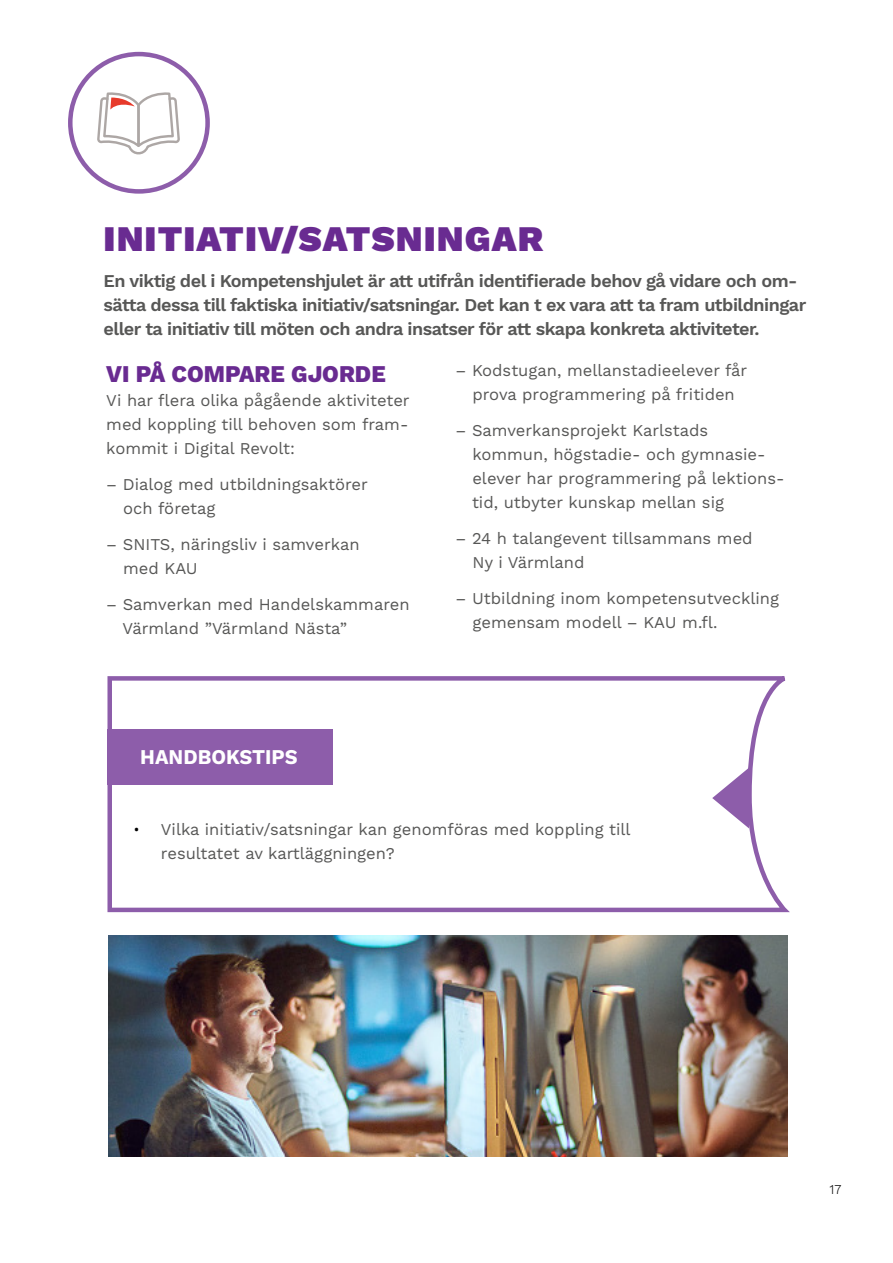
<style>
.page{position:relative;width:893px;height:1263px;background:#fff}
.page>*{position:absolute;margin:0;border:0;box-sizing:border-box;transform-origin:0 0}
.t1{font:900 36px "Work Sans";letter-spacing:.03em;color:#692b91}
.t2{font:800 24px "Work Sans";color:#692b91;scale:.95 1}
.t3{font:700 21px "Work Sans";color:#fff;scale:.95 1}
.t4{font:600 18px/24px "Work Sans";letter-spacing:-.03em;color:#575756}
.t5{font:16.5px/24px "Work Sans";color:#575756}
.t6{font:300 13.5px "Work Sans";color:#000;scale:.95 1}
.s1{font-family:"Open Sans";font-size:15px;color:#000}
</style>
<div class="page">
<div style="left:68px;top:52px;width:142px;height:142px;border:4px solid #8d5daa;border-radius:50%"></div>
<svg style="left:97px;top:92px;width:83px;height:63px"></svg>
<svg style="left:107px;top:676px;width:682px;height:237px"></svg>
<svg style="left:712px;top:767px;width:37px;height:61px"></svg>
<div style="left:107px;top:729px;width:226px;height:55px;background:#8d5daa"></div>
<img style="left:108px;top:935px;width:680px;height:222px">
<h1 class="t1" style="left:104px;top:218px;width:441px">INITIATIV/SATSNINGAR</h1>
<p class="t4" style="left:104px;top:269px;width:704px">En viktig del i Kompetenshjulet är att utifrån identifierade behov gå vidare och om&shy;sätta dessa till faktiska initiativ/satsningar. Det kan t ex vara att ta fram utbildningar eller ta initiativ till möten och andra insatser för att skapa konkreta aktiviteter.</p>
<h2 class="t2" style="left:106px;top:360px;width:296px">VI PÅ COMPARE GJORDE</h2>
<p class="t5" style="left:106px;top:389px;width:305px;text-align:justify">Vi har flera olika pågående aktiviteter med koppling till behoven som fram&shy;kommit i Digital Revolt:</p>
<p class="t5" style="left:123px;top:473px;width:246px;text-indent:-17px">– Dialog med utbildningsaktörer och företag</p>
<p class="t5" style="left:123px;top:533px;width:238px;text-indent:-17px">– SNITS, näringsliv i samverkan med KAU</p>
<p class="t5" style="left:123px;top:593px;width:288px;text-indent:-16px">– Samverkan med Handelskammaren<br>Värmland ”Värmland Nästa”</p>
<p class="t3" style="left:140px;top:745px;width:167px">HANDBOKSTIPS</p>
<p class="t5" style="left:455px;top:359px;width:293px;text-align:center">– Kodstugan, mellanstadieelever får prova programmering på fritiden</p>
<p class="t5" style="left:472px;top:419px;width:314px;text-indent:-17px">– Samverkansprojekt Karlstads kommun, högstadie- och gymnasie&shy;elever har programmering på lektions&shy;tid, utbyter kunskap mellan sig</p>
<p class="t5" style="left:472px;top:527px;width:282px;text-indent:-17px">– 24 h talangevent tillsammans med<br>Ny i Värmland</p>
<p class="t5" style="left:472px;top:587px;width:308px;text-indent:-17px">– Utbildning inom kompetensutveckling gemensam modell – KAU m.fl.</p>
<p class="t5" style="left:161px;top:818px;width:471px;text-indent:-27px"><span class="s1">•</span> Vilka initiativ/satsningar kan genomföras med koppling till resultatet av kartläggningen?</p>
<p class="t6" style="left:829px;top:1181px;width:14px">17</p>
</div>
